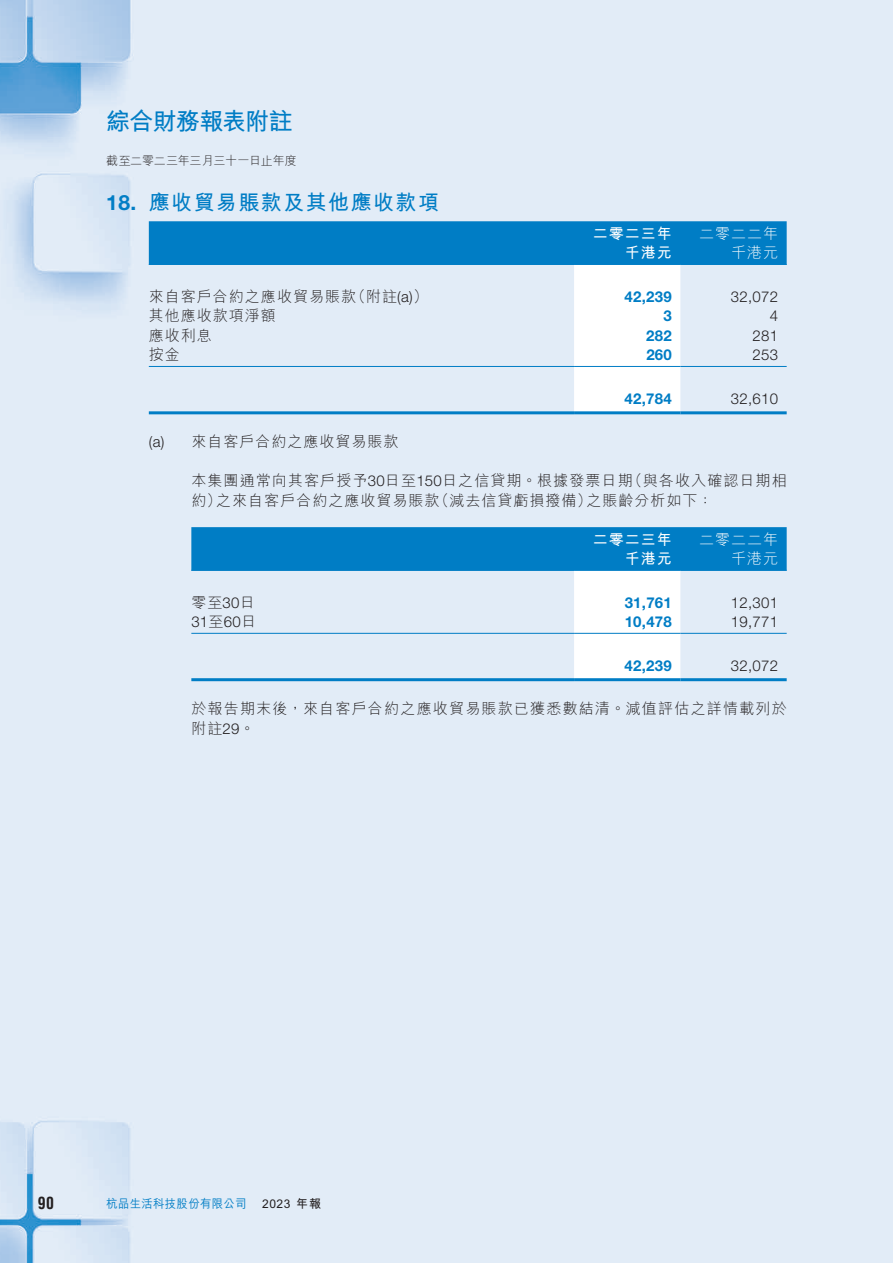
<style>
.page{position:relative;width:893px;height:1263px;background:#fff}
.page>*{position:absolute;margin:0;border:0;box-sizing:border-box;transform-origin:0 0}
.t1{font:700 24px "M Hei HK";letter-spacing:-.03em;color:#007dc5}
.t2{font:700 21px "M Hei HK";letter-spacing:.07em;color:#007dc5}
.t3{font:700 condensed 16.5px "Helvetica LT Std";color:#231f20;scale:.95 1}
.t4{font:300 15px/19.5px "M Hei HK";letter-spacing:.07em;color:#231f20}
.t5{font:300 15px "Helvetica Neue LT Std";letter-spacing:.02em;color:#231f20}
.t6{font:700 15px "Helvetica Neue LT Std";letter-spacing:.02em;color:#007dc5}
.t7{font:700 15px "M Hei HK";letter-spacing:.07em;color:#fff}
.t8{font:300 15px "M Hei HK";letter-spacing:.07em;color:#fff}
.t9{font:300 12px "M Hei HK";letter-spacing:-.015em;color:#231f20}
.t10{font:500 12px "M Hei HK";letter-spacing:.03em;color:#007dc5;scale:.95 1}
.t11{font:700 12px "M Hei HK";letter-spacing:.05em;color:#231f20}
.s1{font-family:"Helvetica Neue LT Std"}
.s2{font-family:"M Hei HK"}
</style>
<div class="page">
<div style="left:0;top:0;width:892px;height:1263px;background:#e2ecf7"></div>
<hr style="left:892px;top:0;width:1px;height:1263px;background:#e1ecf7">
<svg style="left:149px;top:221px;width:638px;height:190px;background:#b2d5ec"></svg>
<hr style="left:149px;top:264px;width:425px;height:1px;background:#007dc5">
<hr style="left:574px;top:264px;width:106px;height:1px;background:#007dc5">
<hr style="left:680px;top:264px;width:107px;height:1px;background:#007dc5">
<hr style="left:149px;top:366px;width:425px;height:1px;background:#007dc5">
<hr style="left:574px;top:366px;width:106px;height:1px;background:#007dc5">
<hr style="left:680px;top:366px;width:107px;height:1px;background:#007dc5">
<hr style="left:149px;top:411px;width:425px;height:3px;background:#007dc5">
<hr style="left:574px;top:411px;width:106px;height:3px;background:#007dc5">
<hr style="left:680px;top:411px;width:107px;height:3px;background:#007dc5">
<svg style="left:191px;top:527px;width:596px;height:151px;background:#a4cee9"></svg>
<hr style="left:191px;top:570px;width:383px;height:1px;background:#007dc5">
<hr style="left:574px;top:570px;width:106px;height:1px;background:#007dc5">
<hr style="left:680px;top:570px;width:107px;height:1px;background:#007dc5">
<hr style="left:191px;top:633px;width:383px;height:1px;background:#007dc5">
<hr style="left:574px;top:633px;width:106px;height:1px;background:#007dc5">
<hr style="left:680px;top:633px;width:107px;height:1px;background:#007dc5">
<hr style="left:191px;top:678px;width:383px;height:3px;background:#007dc5">
<hr style="left:574px;top:678px;width:106px;height:3px;background:#007dc5">
<hr style="left:680px;top:678px;width:107px;height:3px;background:#007dc5">
<h1 class="t1" style="left:106px;top:104px;width:188px">綜合財務報表附註</h1>
<p class="t9" style="left:106px;top:152px;width:192px">截至二零二三年三月三十一日止年度</p>
<h2 class="t2" style="left:106px;top:187px;width:334px"><span class="s1">18.</span> 應收貿易賬款及其他應收款項</h2>
<p class="t7" style="left:593px;top:222px;width:81px">二零二三年</p>
<p class="t8" style="left:699px;top:223px;width:81px">二零二二年</p>
<p class="t7" style="left:625px;top:242px;width:49px">千港元</p>
<p class="t8" style="left:731px;top:242px;width:49px">千港元</p>
<p class="t4" style="left:149px;top:286px;width:281px">來自客戶合約之應收貿易賬款（附註<span class="s1">(a)</span>）</p>
<p class="t6" style="left:625px;top:287px;width:49px">42,239</p>
<p class="t5" style="left:731px;top:287px;width:49px">32,072</p>
<p class="t4" style="left:149px;top:306px;width:129px">其他應收款項淨額</p>
<p class="t6" style="left:663px;top:307px;width:10px">3</p>
<p class="t5" style="left:770px;top:307px;width:10px">4</p>
<p class="t4" style="left:149px;top:325px;width:65px">應收利息</p>
<p class="t6" style="left:646px;top:326px;width:27px">282</p>
<p class="t5" style="left:753px;top:326px;width:27px">281</p>
<p class="t4" style="left:149px;top:345px;width:33px">按金</p>
<p class="t6" style="left:646px;top:346px;width:27px">260</p>
<p class="t5" style="left:753px;top:346px;width:27px">253</p>
<p class="t6" style="left:625px;top:389px;width:49px">42,784</p>
<p class="t5" style="left:731px;top:389px;width:49px">32,610</p>
<p class="t4" style="left:149px;top:431px;width:251px"><span class="s1">(a)</span> 來自客戶合約之應收貿易賬款</p>
<p class="t4" style="left:191px;top:470px;width:597px">本集團通常向其客戶授予<span class="s1">30</span>日至<span class="s1">150</span>日之信貸期。根據發票日期（與各收入確認日期相約）之來自客戶合約之應收貿易賬款（減去信貸虧損撥備）之賬齡分析如下：</p>
<p class="t7" style="left:593px;top:528px;width:81px">二零二三年</p>
<p class="t8" style="left:699px;top:529px;width:81px">二零二二年</p>
<p class="t7" style="left:625px;top:548px;width:49px">千港元</p>
<p class="t8" style="left:731px;top:548px;width:49px">千港元</p>
<p class="t4" style="left:191px;top:592px;width:65px">零至<span class="s1">30</span>日</p>
<p class="t6" style="left:625px;top:593px;width:49px">31,761</p>
<p class="t5" style="left:731px;top:593px;width:49px">12,301</p>
<p class="t5" style="left:191px;top:613px;width:66px">31<span class="s2">至</span>60<span class="s2">日</span></p>
<p class="t6" style="left:625px;top:613px;width:49px">10,478</p>
<p class="t5" style="left:731px;top:613px;width:49px">19,771</p>
<p class="t6" style="left:625px;top:656px;width:49px">42,239</p>
<p class="t5" style="left:731px;top:656px;width:49px">32,072</p>
<p class="t4" style="left:191px;top:698px;width:597px">於報告期末後，來自客戶合約之應收貿易賬款已獲悉數結清。減值評估之詳情載列於附註<span class="s1">29</span>。</p>
<p class="t3" style="left:38px;top:1193px;width:18px">90</p>
<p class="t10" style="left:106px;top:1195px;width:149px">杭品生活科技股份有限公司</p>
<p class="t11" style="left:262px;top:1195px;width:60px">2023 年報</p>
</div>
